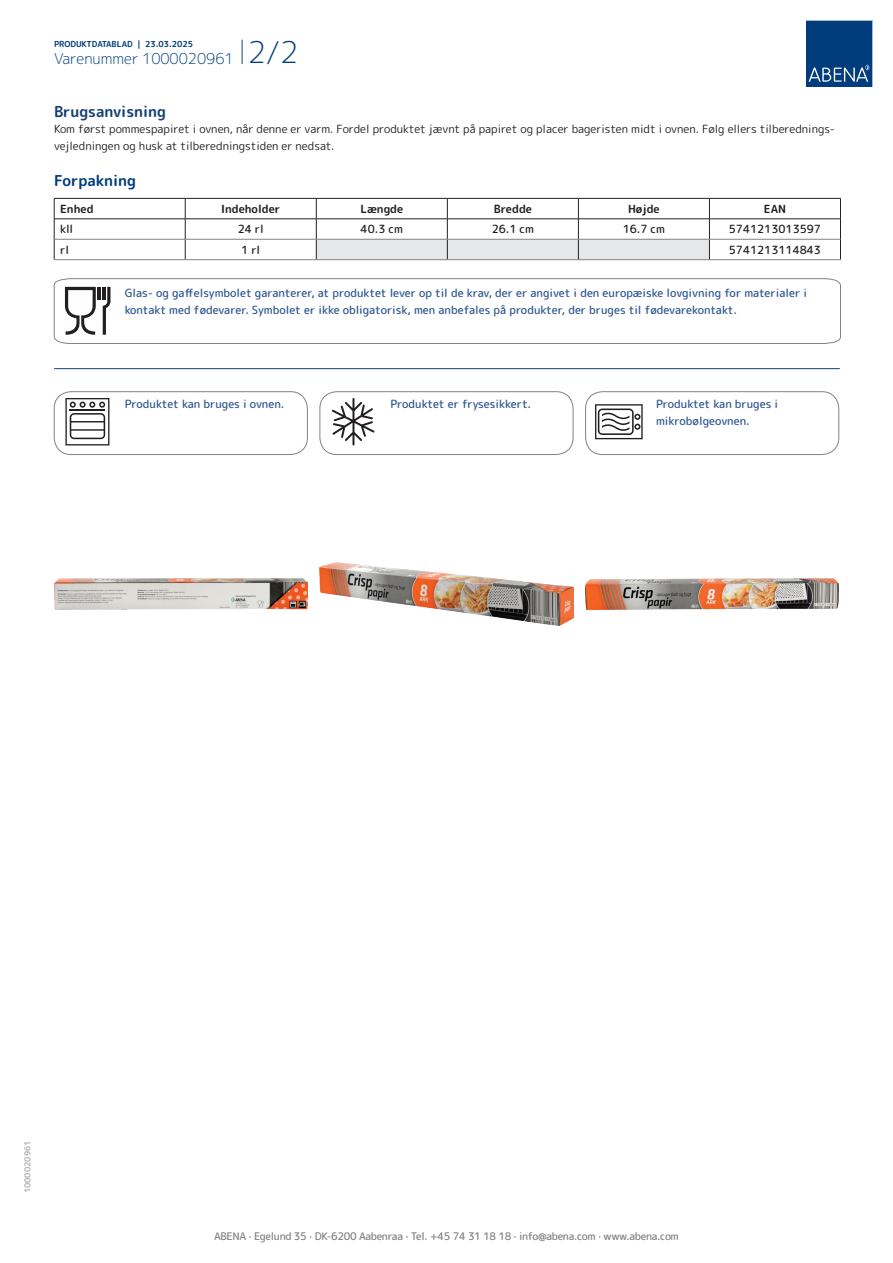
<style>
.page{position:relative;width:893px;height:1263px;background:#fff}
.page>*{position:absolute;margin:0;border:0;box-sizing:border-box;transform-origin:0 0}
.t1{font:300 15px "Rounded Mplus 1 c";color:#013d7d}
.t2{font:700 15px "Rounded Mplus 1 c";color:#153f74}
.t3{font:700 15px "Rounded Mplus 1 c";color:#013d7d}
.t4{font:500 11.25px/16.5px "Rounded Mplus 1 c";color:#305691}
.t5{font:11.25px/16.5px "Rounded Mplus 1 c";color:#231f20}
.t6{font:500 11.25px "Rounded Mplus 1 c";color:#231f20}
.t7{font:700 11.25px "Rounded Mplus 1 c";color:#231f20}
.t8{font:500 10.5px "Rounded Mplus 1 c";letter-spacing:-.03em;color:#808285}
.t9{font:700 8.25px "Rounded Mplus 1 c";color:#013d7d}
.t10{font:700 8.25px "Rounded Mplus 1 c";color:#b2b3b7}
.s1{font-size:30px}
</style>
<div class="page">
<svg style="left:242px;top:40px;width:1px;height:24px"></svg>
<svg style="left:806px;top:20px;width:67px;height:67px;background:#144b86"></svg>
<hr style="left:54px;top:198px;width:131px;height:1px;background:#231f20">
<hr style="left:185px;top:198px;width:131px;height:1px;background:#231f20">
<hr style="left:316px;top:198px;width:131px;height:1px;background:#231f20">
<hr style="left:447px;top:198px;width:131px;height:1px;background:#231f20">
<hr style="left:578px;top:198px;width:131px;height:1px;background:#231f20">
<hr style="left:709px;top:198px;width:132px;height:1px;background:#231f20">
<hr style="left:54px;top:219px;width:131px;height:1px;background:#231f20">
<hr style="left:185px;top:219px;width:131px;height:1px;background:#231f20">
<hr style="left:709px;top:219px;width:132px;height:1px;background:#231f20">
<svg style="left:54px;top:199px;width:1px;height:60px"></svg>
<svg style="left:185px;top:199px;width:1px;height:60px"></svg>
<svg style="left:316px;top:199px;width:394px;height:60px"></svg>
<svg style="left:840px;top:199px;width:1px;height:60px"></svg>
<hr style="left:54px;top:239px;width:131px;height:1px;background:#808285">
<hr style="left:185px;top:239px;width:131px;height:1px;background:#808285">
<hr style="left:316px;top:239px;width:131px;height:1px;background:#808285">
<hr style="left:447px;top:239px;width:131px;height:1px;background:#808285">
<hr style="left:578px;top:239px;width:131px;height:1px;background:#808285">
<hr style="left:709px;top:239px;width:131px;height:1px;background:#808285">
<hr style="left:54px;top:259px;width:131px;height:1px;background:#808285">
<hr style="left:185px;top:259px;width:131px;height:1px;background:#808285">
<hr style="left:316px;top:259px;width:131px;height:1px;background:#808285">
<hr style="left:447px;top:259px;width:131px;height:1px;background:#808285">
<hr style="left:578px;top:259px;width:131px;height:1px;background:#808285">
<hr style="left:709px;top:259px;width:132px;height:1px;background:#808285">
<svg style="left:54px;top:278px;width:787px;height:66px"></svg>
<hr style="left:54px;top:368px;width:785px;height:1px;background:#153f74">
<svg style="left:65px;top:398px;width:44px;height:47px"></svg>
<div style="left:54px;top:391px;width:254px;height:64px;border:1px solid #808285;border-radius:17px"></div>
<svg style="left:332px;top:398px;width:42px;height:47px"></svg>
<div style="left:320px;top:391px;width:253px;height:64px;border:1px solid #808285;border-radius:17px"></div>
<svg style="left:595px;top:404px;width:48px;height:35px"></svg>
<div style="left:585px;top:391px;width:254px;height:64px;border:1px solid #808285;border-radius:17px"></div>
<img style="left:54px;top:578px;width:253px;height:31px">
<img style="left:320px;top:563px;width:253px;height:62px">
<img style="left:586px;top:578px;width:253px;height:32px">
<p class="t9" style="left:54px;top:38px;width:141px">PRODUKTDATABLAD | 23.03.2025</p>
<h1 class="t1" style="left:54px;top:48px;width:246px">Varenummer 1000020961 <span class="s1">2/2</span></h1>
<h1 class="t2" style="left:54px;top:101px;width:113px">Brugsanvisning</h1>
<p class="t5" style="left:54px;top:121px;width:783px">Kom først pommespapiret i ovnen, når denne er varm. Fordel produktet jævnt på papiret og placer bageristen midt i ovnen. Følg ellers tilberednings&shy;vejledningen og husk at tilberedningstiden er nedsat.</p>
<h1 class="t3" style="left:54px;top:170px;width:84px">Forpakning</h1>
<p class="t7" style="left:60px;top:201px;width:35px">Enhed</p>
<p class="t7" style="left:221px;top:201px;width:61px">Indeholder</p>
<p class="t7" style="left:360px;top:201px;width:44px">Længde</p>
<p class="t7" style="left:494px;top:201px;width:40px">Bredde</p>
<p class="t7" style="left:628px;top:201px;width:33px">Højde</p>
<p class="t7" style="left:764px;top:201px;width:24px">EAN</p>
<p class="t6" style="left:60px;top:221px;width:15px">kll</p>
<p class="t6" style="left:238px;top:221px;width:28px">24 rl</p>
<p class="t6" style="left:361px;top:221px;width:44px">40.3 cm</p>
<p class="t6" style="left:492px;top:221px;width:44px">26.1 cm</p>
<p class="t6" style="left:623px;top:221px;width:44px">16.7 cm</p>
<p class="t6" style="left:729px;top:221px;width:94px">5741213013597</p>
<p class="t6" style="left:60px;top:242px;width:10px">rl</p>
<p class="t6" style="left:241px;top:242px;width:21px">1 rl</p>
<p class="t6" style="left:729px;top:242px;width:94px">5741213114843</p>
<p class="t4" style="left:125px;top:285px;width:684px">Glas- og gaffelsymbolet garanterer, at produktet lever op til de krav, der er angivet i den europæiske lovgivning for materialer i kontakt med fødevarer. Symbolet er ikke obligatorisk, men anbefales på produkter, der bruges til fødevarekontakt.</p>
<p class="t4" style="left:125px;top:396px;width:161px">Produktet kan bruges i ovnen.</p>
<p class="t4" style="left:390px;top:396px;width:142px">Produktet er frysesikkert.</p>
<p class="t4" style="left:656px;top:396px;width:124px">Produktet kan bruges i mikrobølgeovnen.</p>
<p class="t10" style="left:22px;top:1193px;width:54px;rotate:-90deg">1000020961</p>
<p class="t8" style="left:214px;top:1229px;width:466px">ABENA · Egelund 35 · DK-6200 Aabenraa · Tel. +45 74 31 18 18 · info@abena.com · www.abena.com</p>
</div>
